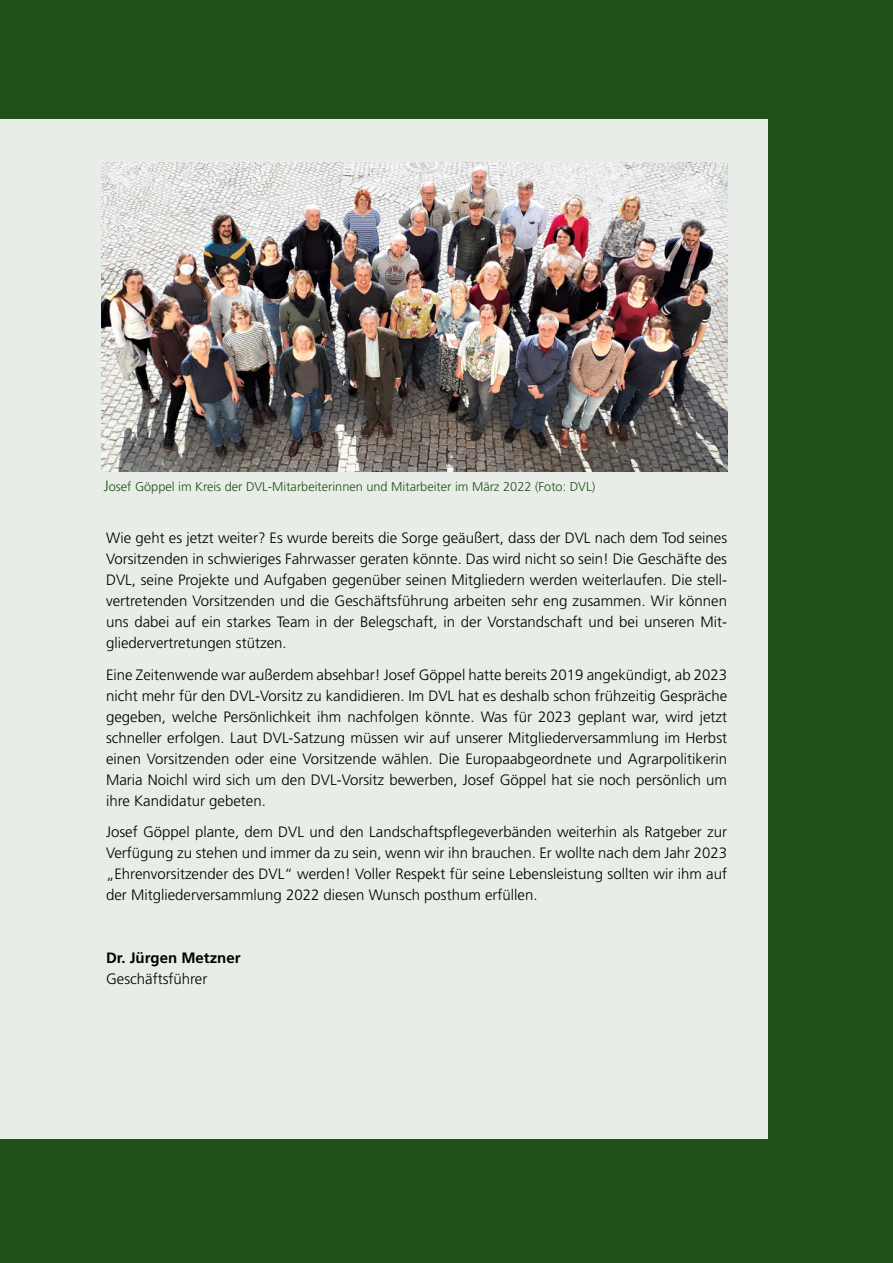
<style>
.page{position:relative;width:893px;height:1263px;background:#205118}
.page>*{position:absolute;margin:0;border:0;box-sizing:border-box;transform-origin:0 0}
.LT_1-Sp{font:300 15px/21px "Frutiger LT Std";color:#000;text-align:justify}
.LT_1-Sp-2{font:700 15px/21px "Frutiger LT Std";color:#000}
.BU_-_grün_1sp{font:300 12.75px "Frutiger LT Std";color:#205118}
.s1{font-size:15px}
.s2{font-weight:300}
</style>
<div class="page">
<div style="left:0;top:120px;width:768px;height:1019px;background:#e8ede7"></div>
<img style="left:101px;top:162px;width:626px;height:309px">
<p class="BU_-_grün_1sp" style="left:104px;top:479px;width:493px"><span class="s1">J</span>osef Göppel im Kreis der DVL-Mitarbeiterinnen und Mitarbeiter im März 2022 (Foto: DVL)</p>
<p class="LT_1-Sp" style="left:106px;top:528px;width:623px">Wie geht es jetzt weiter? Es wurde bereits die Sorge geäußert, dass der DVL nach dem Tod seines Vorsitzenden in schwieriges Fahrwasser geraten könnte. Das wird nicht so sein! Die Geschäfte des DVL, seine Projekte und Aufgaben gegenüber seinen Mitgliedern werden weiterlaufen. Die stell&shy;vertretenden Vorsitzenden und die Geschäftsführung arbeiten sehr eng zusammen. Wir können uns dabei auf ein starkes Team in der Belegschaft, in der Vorstandschaft und bei unseren Mit&shy;gliedervertretungen stützen.</p>
<p class="LT_1-Sp" style="left:106px;top:664px;width:623px">Eine Zeitenwende war außerdem absehbar! Josef Göppel hatte bereits 2019 angekündigt, ab 2023 nicht mehr für den DVL-Vorsitz zu kandidieren. Im DVL hat es deshalb schon frühzeitig Gespräche gegeben, welche Persönlichkeit ihm nachfolgen könnte. Was für 2023 geplant war, wird jetzt schneller erfolgen. Laut DVL-Satzung müssen wir auf unserer Mitgliederversammlung im Herbst einen Vorsitzenden oder eine Vorsitzende wählen. Die Europaabgeordnete und Agrarpolitikerin Maria Noichl wird sich um den DVL-Vorsitz bewerben, Josef Göppel hat sie noch persönlich um ihre Kandidatur gebeten.</p>
<p class="LT_1-Sp" style="left:106px;top:822px;width:623px">Josef Göppel plante, dem DVL und den Landschaftspflegeverbänden weiterhin als Ratgeber zur Verfügung zu stehen und immer da zu sein, wenn wir ihn brauchen. Er wollte nach dem Jahr 2023 „Ehrenvorsitzender des DVL“ werden! Voller Respekt für seine Lebensleistung sollten wir ihm auf der Mitgliederversammlung 2022 diesen Wunsch posthum erfüllen.</p>
<p class="LT_1-Sp-2" style="left:106px;top:948px;width:136px">Dr. Jürgen Metzner<br><span class="s2">Geschäftsführer</span></p>
</div>
